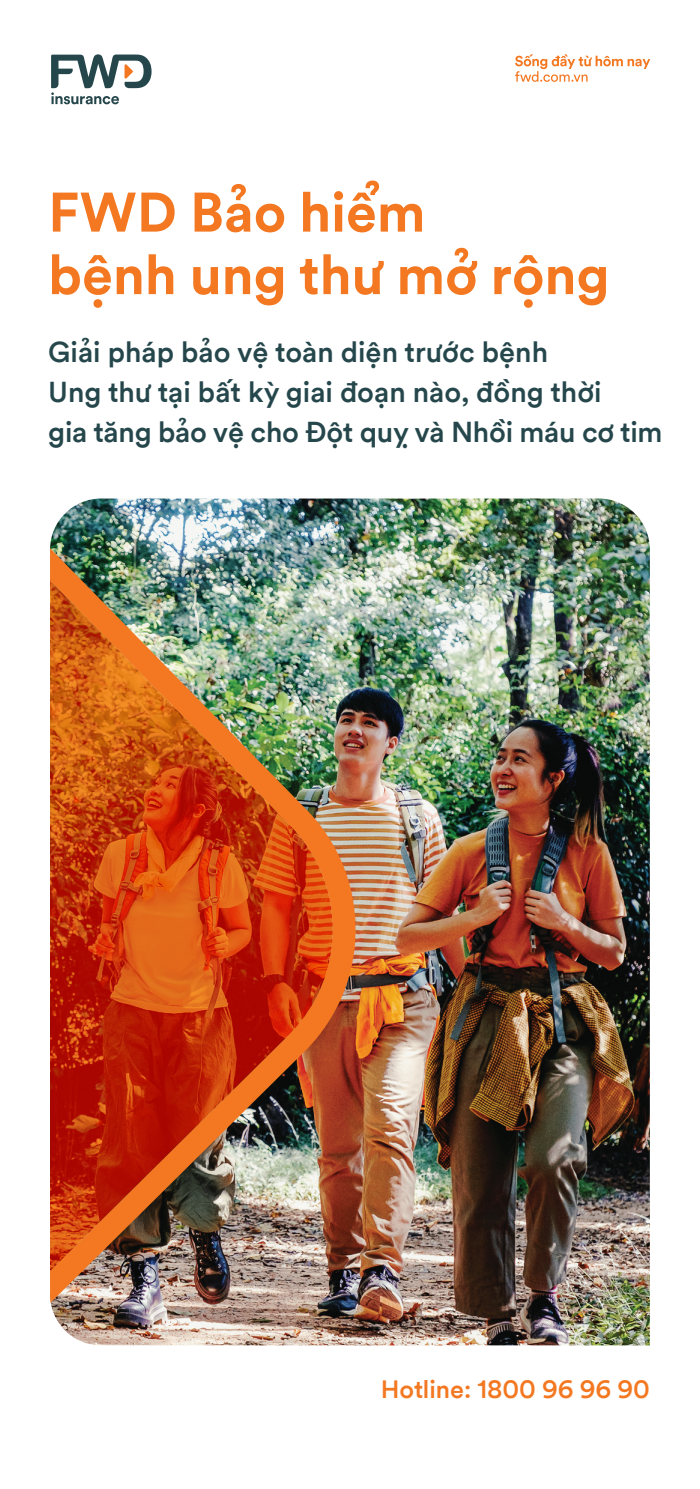
<style>
.page{position:relative;width:700px;height:1489px;background:#fff}
.page>*{position:absolute;margin:0;border:0;box-sizing:border-box;transform-origin:0 0}
.t1{font:700 55px/62.5px "FWD Circular Viet TT";color:#f37821}
.t2{font:500 28.75px/40px "FWD Circular Viet TT";color:#25474c}
.t3{font:500 25px "FWD Circular Viet TT";color:#f37821}
</style>
<div class="page">
<svg style="left:51px;top:54px;width:101px;height:50px"></svg>
<svg style="left:515px;top:54px;width:135px;height:28px"></svg>
<img style="left:356px;top:498px;width:294px;height:847px">
<img style="left:50px;top:498px;width:306px;height:847px">
<h1 class="t1" style="left:48px;top:174px;width:563px">FWD Bảo hiểm<br>bệnh ung thư mở rộng</h1>
<p class="t2" style="left:48px;top:329px;width:616px">Giải pháp bảo vệ toàn diện trước bệnh<br>Ung thư tại bất kỳ giai đoạn nào, đồng thời<br>gia tăng bảo vệ cho Đột quỵ và Nhồi máu cơ tim</p>
<p class="t3" style="left:381px;top:1369px;width:271px">Hotline: 1800 96 96 90</p>
</div>
